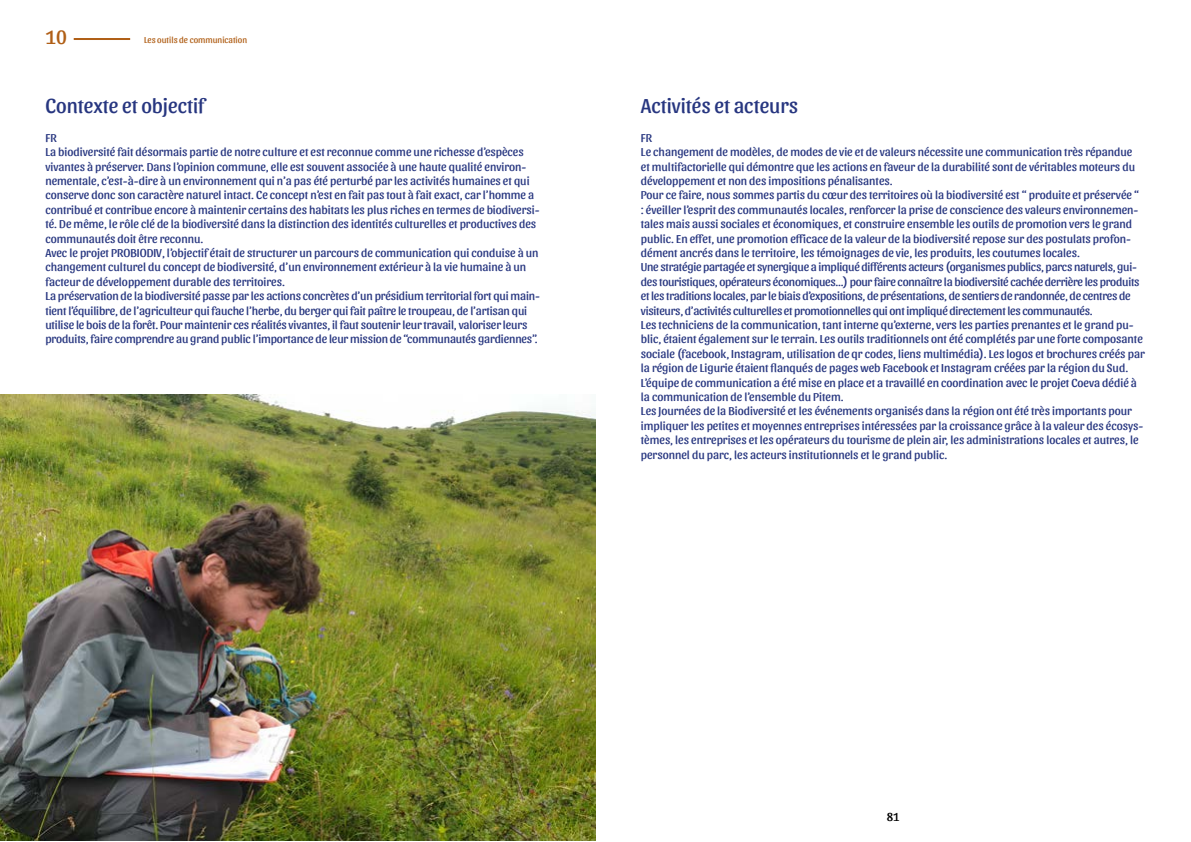
<style>
.page{position:relative;width:1191px;height:842px;background:#fff}
.page>*{position:absolute;margin:0;border:0;box-sizing:border-box;transform-origin:0 0}
.t1{font:21px "Sansita";color:#273680}
.t2{font:20px "Sansita";color:#b05f17}
.t3{font:12px/14.4px "Sansita";color:#273680}
.t4{font:12px/14.4px "Sansita";letter-spacing:-.02em;color:#273680}
.t5{font:12px "Sansita";color:#000}
.t6{font:9px "Sansita";color:#b05f17}
</style>
<div class="page">
<img style="left:0;top:395px;width:595px;height:446px">
<hr style="left:74px;top:38px;width:56px;height:2px;background:#b05f17">
<p class="t2" style="left:45px;top:25px;width:23px">10</p>
<p class="t6" style="left:144px;top:35px;width:105px">Les outils de communication</p>
<p class="t1" style="left:45px;top:93px;width:161px">Contexte et objectif</p>
<p class="t3" style="left:45px;top:131px;width:13px">FR</p>
<p class="t3" style="left:45px;top:145px;width:496px">La biodiversité fait désormais partie de notre culture et est reconnue comme une richesse d’espèces vivantes à préserver. Dans l’opinion commune, elle est souvent associée à une haute qualité environ&shy;nementale, c’est-à-dire à un environnement qui n’a pas été perturbé par les activités humaines et qui conserve donc son caractère naturel intact. Ce concept n’est en fait pas tout à fait exact, car l’homme a contribué et contribue encore à maintenir certains des habitats les plus riches en termes de biodiversi&shy;té. De même, le rôle clé de la biodiversité dans la distinction des identités culturelles et productives des communautés doit être reconnu.</p>
<p class="t3" style="left:45px;top:246px;width:495px">Avec le projet PROBIODIV, l’objectif était de structurer un parcours de communication qui conduise à un changement culturel du concept de biodiversité, d’un environnement extérieur à la vie humaine à un facteur de développement durable des territoires.</p>
<p class="t3" style="left:45px;top:289px;width:496px">La préservation de la biodiversité passe par les actions concrètes d’un présidium territorial fort qui main&shy;tient l’équilibre, de l’agriculteur qui fauche l’herbe, du berger qui fait paître le troupeau, de l’artisan qui utilise le bois de la forêt. Pour maintenir ces réalités vivantes, il faut soutenir leur travail, valoriser leurs produits, faire comprendre au grand public l’importance de leur mission de “communautés gardiennes”.</p>
<p class="t1" style="left:641px;top:93px;width:159px">Activités et acteurs</p>
<p class="t3" style="left:641px;top:131px;width:13px">FR</p>
<p class="t3" style="left:641px;top:145px;width:496px">Le changement de modèles, de modes de vie et de valeurs nécessite une communication très répandue et multifactorielle qui démontre que les actions en faveur de la durabilité sont de véritables moteurs du développement et non des impositions pénalisantes.</p>
<p class="t3" style="left:641px;top:188px;width:500px">Pour ce faire, nous sommes partis du cœur des territoires où la biodiversité est “ produite et préservée “ : éveiller l’esprit des communautés locales, renforcer la prise de conscience des valeurs environnemen&shy;tales mais aussi sociales et économiques, et construire ensemble les outils de promotion vers le grand public. En effet, une promotion efficace de la valeur de la biodiversité repose sur des postulats profon&shy;dément ancrés dans le territoire, les témoignages de vie, les produits, les coutumes locales.</p>
<p class="t4" style="left:641px;top:260px;width:500px">Une stratégie partagée et synergique a impliqué différents acteurs (organismes publics, parcs naturels, gui&shy;des touristiques, opérateurs économiques...) pour faire connaître la biodiversité cachée derrière les produits et les traditions locales, par le biais d’expositions, de présentations, de sentiers de randonnée, de centres de visiteurs, d’activités culturelles et promotionnelles qui ont impliqué directement les communautés.</p>
<p class="t3" style="left:641px;top:318px;width:505px">Les techniciens de la communication, tant interne qu’externe, vers les parties prenantes et le grand pu&shy;blic, étaient également sur le terrain. Les outils traditionnels ont été complétés par une forte composante sociale (facebook, Instagram, utilisation de qr codes, liens multimédia). Les logos et brochures créés par la région de Ligurie étaient flanqués de pages web Facebook et Instagram créées par la région du Sud.<br>L’équipe de communication a été mise en place et a travaillé en coordination avec le projet Coeva dédié à la communication de l’ensemble du Pitem.</p>
<p class="t3" style="left:641px;top:404px;width:504px">Les Journées de la Biodiversité et les événements organisés dans la région ont été très importants pour impliquer les petites et moyennes entreprises intéressées par la croissance grâce à la valeur des écosys&shy;tèmes, les entreprises et les opérateurs du tourisme de plein air, les administrations locales et autres, le personnel du parc, les acteurs institutionnels et le grand public.</p>
<p class="t5" style="left:886px;top:810px;width:14px">81</p>
</div>
